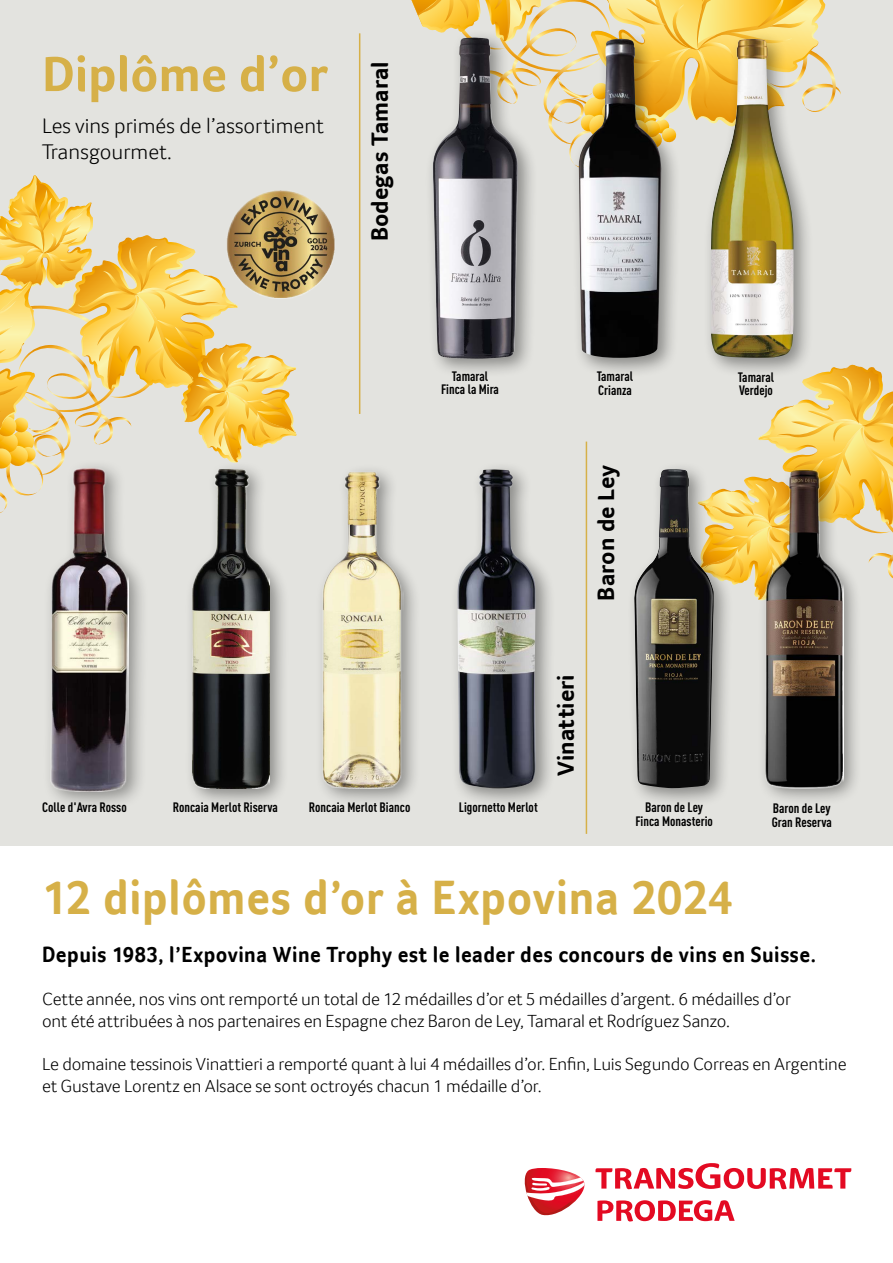
<style>
.page{position:relative;width:893px;height:1263px;background:#fff}
.page>*{position:absolute;margin:0;border:0;box-sizing:border-box;transform-origin:0 0}
.t1{font:700 50.85px "Transgourmet";color:#d6b048}
.t2{font:700 49.5px "Transgourmet";letter-spacing:.015em;color:#d6b048;scale:.92 1}
.t3{font:700 24px "Transgourmet";color:#000}
.t4{font:700 22.5px "Transgourmet";letter-spacing:.02em;color:#000;scale:.93 1}
.t5{font:300 21.75px/26.1px "Transgourmet";color:#000}
.t6{font:300 18px/21.6px "Transgourmet";letter-spacing:-.01em;color:#000}
.t7{font:700 condensed 13.5px/13.5px "DINOT";color:#000}
</style>
<div class="page">
<div style="left:0;top:0;width:893px;height:845px;background:#e3e3df"></div>
<svg style="left:411px;top:0;width:430px;height:159px"></svg>
<svg style="left:0;top:175px;width:297px;height:338px"></svg>
<img style="left:223px;top:180px;width:112px;height:125px">
<svg style="left:595px;top:1163px;width:256px;height:26px"></svg>
<svg style="left:597px;top:1200px;width:138px;height:21px"></svg>
<svg style="left:524px;top:1168px;width:61px;height:48px"></svg>
<div style="left:425px;top:30px;width:113px;height:349px;background:#000;opacity:.4"></div>
<img style="left:433px;top:38px;width:85px;height:321px">
<div style="left:571px;top:31px;width:110px;height:347px;background:#000;opacity:.4"></div>
<img style="left:579px;top:39px;width:82px;height:319px">
<div style="left:449px;top:462px;width:107px;height:346px;background:#000;opacity:.4"></div>
<img style="left:457px;top:469px;width:79px;height:319px">
<div style="left:184px;top:461px;width:106px;height:347px;background:#000;opacity:.4"></div>
<img style="left:192px;top:469px;width:78px;height:319px">
<div style="left:316px;top:464px;width:105px;height:343px;background:#000;opacity:.4"></div>
<img style="left:322px;top:469px;width:82px;height:319px">
<svg style="left:734px;top:365px;width:159px;height:232px"></svg>
<div style="left:626px;top:461px;width:108px;height:347px;background:#000;opacity:.4"></div>
<img style="left:634px;top:469px;width:80px;height:319px">
<div style="left:757px;top:461px;width:105px;height:345px;background:#000;opacity:.4"></div>
<img style="left:764px;top:469px;width:79px;height:319px">
<div style="left:703px;top:31px;width:110px;height:347px;background:#000;opacity:.4"></div>
<img style="left:710px;top:39px;width:83px;height:319px">
<hr style="left:586px;top:442px;width:1px;height:392px;background:#d6b048">
<hr style="left:359px;top:33px;width:1px;height:381px;background:#d6b048">
<div style="left:43px;top:459px;width:106px;height:353px;background:#000;opacity:.4"></div>
<img style="left:51px;top:467px;width:78px;height:324px">
<p class="t1" style="left:42px;top:44px;width:287px">Diplôme d’or</p>
<p class="t5" style="left:42px;top:112px;width:283px">Les vins primés de l’assortiment<br>Transgourmet.</p>
<p class="t3" style="left:365px;top:241px;width:181px;rotate:-90deg">Bodegas Tamaral</p>
<p class="t7" style="left:441px;top:369px;width:60px;text-align:center">Tamaral<br>Finca la Mira</p>
<p class="t7" style="left:597px;top:370px;width:38px">Tamaral<br>Crianza</p>
<p class="t3" style="left:592px;top:601px;width:137px;rotate:-90deg">Baron de Ley</p>
<p class="t3" style="left:551px;top:776px;width:103px;rotate:-90deg">Vinattieri</p>
<p class="t7" style="left:738px;top:370px;width:38px">Tamaral<br>Verdejo</p>
<p class="t7" style="left:42px;top:800px;width:86px">Colle d'Avra Rosso</p>
<p class="t7" style="left:772px;top:802px;width:62px">Baron de Ley<br>Gran Reserva</p>
<p class="t7" style="left:635px;top:800px;width:79px;text-align:center">Baron de Ley<br>Finca Monasterio</p>
<p class="t7" style="left:173px;top:800px;width:106px">Roncaia Merlot Riserva</p>
<p class="t7" style="left:309px;top:800px;width:103px">Roncaia Merlot Bianco</p>
<p class="t7" style="left:459px;top:800px;width:80px">Ligornetto Merlot</p>
<p class="t2" style="left:42px;top:868px;width:752px">12 diplômes d’or à Expovina 2024</p>
<p class="t4" style="left:42px;top:941px;width:833px">Depuis 1983, l’Expovina Wine Trophy est le leader des concours de vins en Suisse.</p>
<p class="t6" style="left:42px;top:988px;width:750px">Cette année, nos vins ont remporté un total de 12 médailles d’or et 5 médailles d’argent. 6 médailles d’or ont été attribuées à nos partenaires en Espagne chez Baron de Ley, Tamaral et Rodríguez Sanzo.</p>
<p class="t6" style="left:42px;top:1053px;width:806px">Le domaine tessinois Vinattieri a remporté quant à lui 4 médailles d’or. Enfin, Luis Segundo Correas en Argentine et Gustave Lorentz en Alsace se sont octroyés chacun 1 médaille d’or.</p>
</div>
